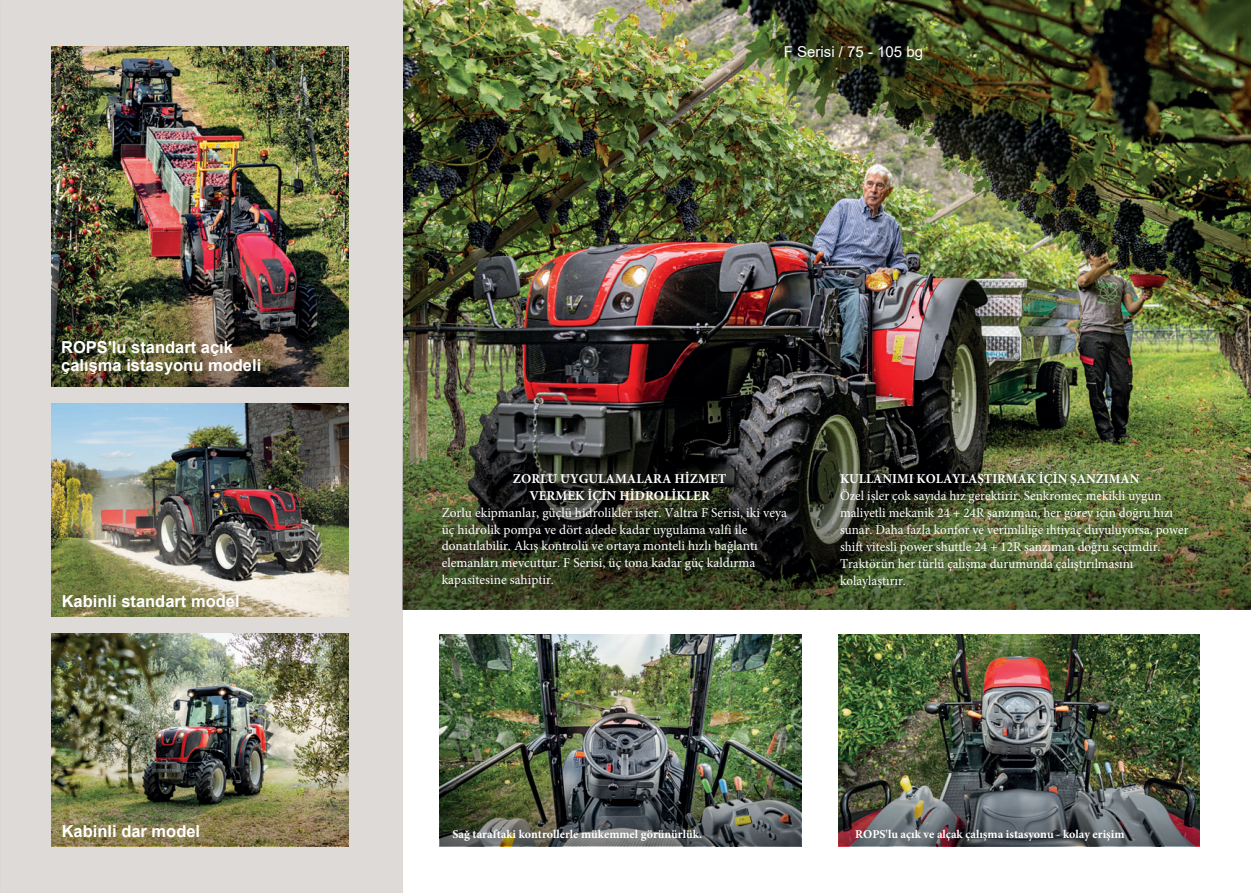
<style>
.page{position:relative;width:1251px;height:893px;background:#fff}
.page>*{position:absolute;margin:0;border:0;box-sizing:border-box;transform-origin:0 0}
.t1{font:700 16.5px/18px "Arial";color:#fff}
._10pt___4mm_leading{font:15px "Arial";color:#fff}
._9pt___4mm_leading_r{font:13.5px/17px "Minion Pro";color:#fff}
._9pt___4mm_leading_r-2{font:700 13.5px "Minion Pro";color:#fff}
.t2{font:700 12px "Minion Pro";color:#fff}
.s1{font-weight:700}
</style>
<div class="page">
<div style="left:0;top:0;width:402px;height:893px;background:#dedad8"></div>
<img style="left:51px;top:404px;width:298px;height:213px">
<img style="left:402px;top:0;width:848px;height:610px">
<img style="left:439px;top:635px;width:362px;height:211px">
<img style="left:51px;top:47px;width:298px;height:340px">
<img style="left:838px;top:635px;width:361px;height:211px">
<img style="left:51px;top:634px;width:298px;height:212px">
<p class="t1" style="left:61px;top:338px;width:201px">ROPS'lu standart açık çalışma istasyonu modeli</p>
<p class="t1" style="left:62px;top:592px;width:179px">Kabinli standart model</p>
<p class="_10pt___4mm_leading" style="left:783px;top:42px;width:141px">F Serisi / 75 - 105 bg</p>
<p class="_9pt___4mm_leading_r-2" style="left:513px;top:470px;width:215px">ZORLU UYGULAMALARA HİZMET</p>
<p class="_9pt___4mm_leading_r-2" style="left:529px;top:487px;width:182px">VERMEK İÇİN HİDROLİKLER</p>
<p class="_9pt___4mm_leading_r" style="left:441px;top:504px;width:347px">Zorlu ekipmanlar, güçlü hidrolikler ister. Valtra F Serisi, iki veya</p>
<p class="_9pt___4mm_leading_r" style="left:441px;top:520px;width:307px">üç hidrolik pompa ve dört adede kadar uygulama valfi ile</p>
<p class="_9pt___4mm_leading_r" style="left:441px;top:537px;width:317px">donatılabilir. Akış kontrolü ve ortaya monteli hızlı bağlantı</p>
<p class="_9pt___4mm_leading_r" style="left:441px;top:554px;width:315px">elemanları mevcuttur. F Serisi, üç tona kadar güç kaldırma</p>
<p class="_9pt___4mm_leading_r" style="left:441px;top:571px;width:114px">kapasitesine sahiptir.</p>
<p class="_9pt___4mm_leading_r" style="left:839px;top:470px;width:350px"><span class="s1">KULLANIMI KOLAYLAŞTIRMAK İÇİN ŞANZIMAN<br></span>Özel işler çok sayıda hız gerektirir. Senkromeç mekikli uygun maliyetli mekanik 24 + 24R şanzıman, her görev için doğru hızı sunar. Daha fazla konfor ve verimliliğe ihtiyaç duyuluyorsa, power shift vitesli power shuttle 24 + 12R şanzıman doğru seçimdir.<br>Traktörün her türlü çalışma durumunda çalıştırılmasını kolaylaştırır.</p>
<p class="t1" style="left:62px;top:822px;width:140px">Kabinli dar model</p>
<p class="t2" style="left:452px;top:827px;width:251px">Sağ taraftaki kontrollerle mükemmel görünürlük.</p>
<p class="t2" style="left:855px;top:827px;width:271px">ROPS'lu açık ve alçak çalışma istasyonu - kolay erişim</p>
</div>
